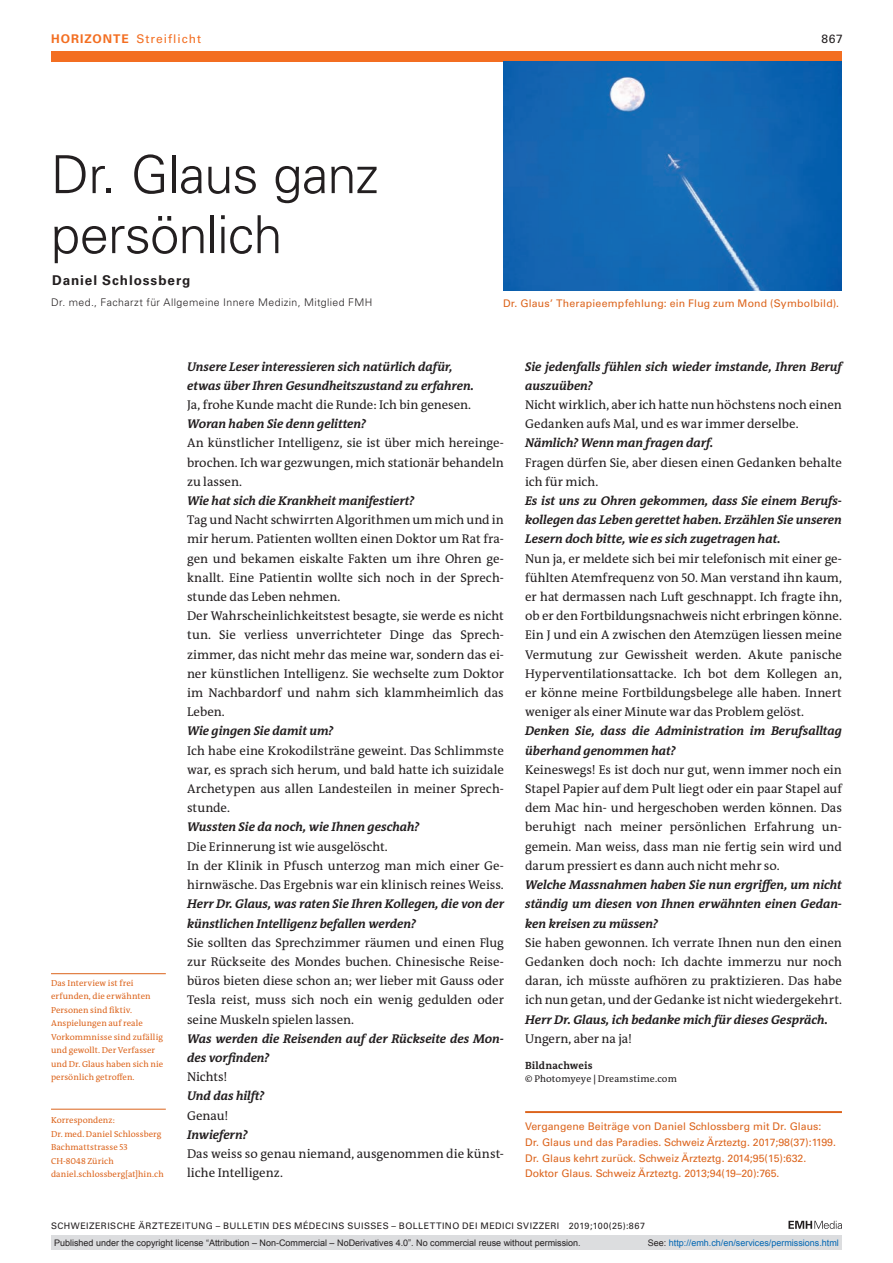
<style>
.page{position:relative;width:893px;height:1263px;background:#fff}
.page>*{position:absolute;margin:0;border:0;box-sizing:border-box;transform-origin:0 0}
.t1{font:300 52.5px/60px "Univers LT Std";letter-spacing:-.015em;color:#231f20}
.t2{font:700 13.5px "Univers LT Std";letter-spacing:.065em;color:#231f20}
.t3{font:12.75px/19.2px "The Antiqua B W5 Plain";color:#231f20;text-align:justify}
.t4{font:italic 700 12.75px/19.2px "The Antiqua B W7";letter-spacing:-.005em;color:#231f20}
.t5{font:12px "Univers LT Std";letter-spacing:.08em;color:#f36e21}
.t6{font:12px "Univers LT Std";color:#231f20}
.t7{font:10.5px/15.8px "Univers LT Std";color:#dc641c}
.t8{font:10.5px "Univers LT Std";letter-spacing:.02em;color:#dc641c}
.t9{font:300 10.5px "Univers LT Std";letter-spacing:.04em;color:#231f20}
.t10{font:700 10.5px "The Antiqua B W7";letter-spacing:.015em;color:#231f20}
.t11{font:9.75px "The Antiqua B W5 Plain";letter-spacing:.01em;color:#231f20}
.t12{font:9px "Arial";color:#231f20}
.t13{font:9px "Univers LT Std";letter-spacing:.05em;color:#231f20}
.t14{font:9px "Arial";color:#0166b3}
.t15{font:8.7px/13.5px "The Antiqua B W5 Plain";letter-spacing:.01em;color:#dc641c}
.s1{font-weight:700}
.s2{font-family:"Univers LT Std"}
.s3{color:#231f20}
</style>
<div class="page">
<svg style="left:788px;top:1221px;width:54px;height:8px"></svg>
<div style="left:51px;top:51px;width:791px;height:11px;background:#f36e21"></div>
<hr style="left:51px;top:1109px;width:115px;height:1px;background:#dc641c">
<img style="left:504px;top:62px;width:338px;height:229px">
<hr style="left:51px;top:973px;width:115px;height:1px;background:#dc641c">
<hr style="left:525px;top:1111px;width:317px;height:2px;background:#dc641c">
<div style="left:51px;top:1235px;width:791px;height:15px;background:#dcdddf"></div>
<p class="t5" style="left:51px;top:31px;width:152px"><span class="s1">HORIZONTE</span> Streiflicht</p>
<p class="t6" style="left:821px;top:31px;width:23px">867</p>
<h1 class="t1" style="left:51px;top:145px;width:329px">Dr. Glaus ganz persönlich</h1>
<p class="t2" style="left:52px;top:272px;width:140px">Daniel Schlossberg</p>
<p class="t9" style="left:51px;top:296px;width:323px">Dr. med., Facharzt für Allgemeine Innere Medizin, Mitglied FMH</p>
<p class="t8" style="left:503px;top:297px;width:338px">Dr. Glaus’ Therapieempfehlung: ein Flug zum Mond (Symbolbild).</p>
<p class="t15" style="left:51px;top:976px;width:114px">Das Interview ist frei erfunden, die erwähnten<br>Personen sind fiktiv.<br>Anspielungen auf reale<br>Vorkommnisse sind zufällig und gewollt. Der Verfasser und Dr. Glaus haben sich nie persönlich getroffen.</p>
<p class="t15" style="left:51px;top:1114px;width:114px">Korrespondenz:<br>Dr. med. Daniel Schlossberg<br>Bachmattstrasse 53<br>CH--8048 Zürich daniel.schlossberg[at]hin.ch</p>
<p class="t4" style="left:187px;top:357px;width:289px">Unsere Leser interessieren sich natürlich dafür, etwas über Ihren Gesundheitszustand zu erfahren.</p>
<p class="t3" style="left:187px;top:395px;width:286px">Ja, frohe Kunde macht die Runde: Ich bin genesen.</p>
<p class="t4" style="left:187px;top:414px;width:181px">Woran haben Sie denn gelitten?</p>
<p class="t3" style="left:187px;top:434px;width:318px">An künstlicher Intelligenz, sie ist über mich hereinge&shy;brochen. Ich war gezwungen, mich stationär behandeln zu lassen.</p>
<p class="t4" style="left:187px;top:491px;width:229px">Wie hat sich die Krankheit manifestiert?</p>
<p class="t3" style="left:187px;top:510px;width:318px;text-align:left">Tag und Nacht schwirrten Algorithmen um mich und in mir herum. Patienten wollten einen Doktor um Rat fra&shy;gen und bekamen eiskalte Fakten um ihre Ohren ge&shy;knallt. Eine Patientin wollte sich noch in der Sprech&shy;stunde das Leben nehmen.<br>Der Wahrscheinlichkeitstest besagte, sie werde es nicht tun. Sie verliess unverrichteter Dinge das Sprech&shy;zimmer, das nicht mehr das meine war, sondern das ei&shy;ner künstlichen Intelligenz. Sie wechselte zum Doktor im Nachbardorf und nahm sich klammheimlich das Leben.</p>
<p class="t4" style="left:187px;top:722px;width:148px">Wie gingen Sie damit um?</p>
<p class="t3" style="left:187px;top:741px;width:318px">Ich habe eine Krokodilsträne geweint. Das Schlimmste war, es sprach sich herum, und bald hatte ich suizidale Archetypen aus allen Landesteilen in meiner Sprech&shy;stunde.</p>
<p class="t4" style="left:187px;top:818px;width:234px">Wussten Sie da noch, wie Ihnen geschah?</p>
<p class="t3" style="left:187px;top:837px;width:318px;text-align:left">Die Erinnerung ist wie ausgelöscht.<br>In der Klinik in Pfusch unterzog man mich einer Ge&shy;hirnwäsche. Das Ergebnis war ein klinisch reines Weiss.</p>
<p class="t4" style="left:187px;top:894px;width:318px">Herr Dr. Glaus, was raten Sie Ihren Kollegen, die von der künstlichen Intelligenz befallen werden?</p>
<p class="t3" style="left:187px;top:933px;width:318px">Sie sollten das Sprechzimmer räumen und einen Flug zur Rückseite des Mondes buchen. Chinesische Reise&shy;büros bieten diese schon an; wer lieber mit Gauss oder Tesla reist, muss sich noch ein wenig gedulden oder seine Muskeln spielen lassen.</p>
<p class="t4" style="left:187px;top:1029px;width:318px">Was werden die Reisenden auf der Rückseite des Mon&shy;des vorfinden?</p>
<p class="t3" style="left:187px;top:1067px;width:42px">Nichts!</p>
<p class="t4" style="left:187px;top:1086px;width:79px">Und das hilft?</p>
<p class="t3" style="left:187px;top:1106px;width:43px">Genau!</p>
<p class="t4" style="left:187px;top:1125px;width:62px">Inwiefern?</p>
<p class="t3" style="left:187px;top:1144px;width:318px">Das weiss so genau niemand, ausgenommen die künst&shy;liche Intelligenz.</p>
<p class="t4" style="left:525px;top:357px;width:318px">Sie jedenfalls fühlen sich wieder imstande, Ihren Beruf auszuüben?</p>
<p class="t3" style="left:525px;top:395px;width:318px">Nicht wirklich, aber ich hatte nun höchstens noch einen<br>Gedanken aufs Mal, und es war immer derselbe.</p>
<p class="t4" style="left:525px;top:434px;width:190px">Nämlich? Wenn man fragen darf.</p>
<p class="t3" style="left:525px;top:453px;width:318px">Fragen dürfen Sie, aber diesen einen Gedanken behalte ich für mich.</p>
<p class="t4" style="left:525px;top:491px;width:318px;text-align:justify">Es ist uns zu Ohren gekommen, dass Sie einem Berufs&shy;kollegen das Leben gerettet haben. Erzählen Sie unseren Lesern doch bitte, wie es sich zugetragen hat.</p>
<p class="t3" style="left:525px;top:549px;width:318px">Nun ja, er meldete sich bei mir telefonisch mit einer ge&shy;fühlten Atemfrequenz von 50. Man verstand ihn kaum, er hat dermassen nach Luft geschnappt. Ich fragte ihn, ob er den Fortbildungsnachweis nicht erbringen könne.<br>Ein J und ein A zwischen den Atemzügen liessen meine Vermutung zur Gewissheit werden. Akute panische Hyperventilationsattacke. Ich bot dem Kollegen an, er könne meine Fortbildungsbelege alle haben. Innert weniger als einer Minute war das Problem gelöst.</p>
<p class="t4" style="left:525px;top:722px;width:318px">Denken Sie, dass die Administration im Berufsalltag überhand genommen hat?</p>
<p class="t3" style="left:525px;top:760px;width:318px">Keineswegs! Es ist doch nur gut, wenn immer noch ein Stapel Papier auf dem Pult liegt oder ein paar Stapel auf dem Mac hin- und hergeschoben werden können. Das beruhigt nach meiner persönlichen Erfahrung un&shy;gemein. Man weiss, dass man nie fertig sein wird und darum pressiert es dann auch nicht mehr so.</p>
<p class="t4" style="left:525px;top:875px;width:318px;text-align:justify">Welche Massnahmen haben Sie nun ergriffen, um nicht ständig um diesen von Ihnen erwähnten einen Gedan&shy;ken kreisen zu müssen?</p>
<p class="t3" style="left:525px;top:933px;width:318px">Sie haben gewonnen. Ich verrate Ihnen nun den einen Gedanken doch noch: Ich dachte immerzu nur noch daran, ich müsste aufören zu praktizieren. Das habe ich nun getan, und der Gedanke ist nicht wiedergekehrt.</p>
<p class="t4" style="left:525px;top:1010px;width:305px">Herr Dr. Glaus, ich bedanke mich für dieses Gespräch.</p>
<p class="t3" style="left:525px;top:1029px;width:108px">Ungern, aber na ja!</p>
<p class="t10" style="left:525px;top:1059px;width:69px">Bildnachweis</p>
<p class="t11" style="left:525px;top:1073px;width:153px">© Photomyeye <span class="s2">|</span> Dreamstime.com</p>
<p class="t7" style="left:525px;top:1118px;width:312px">Vergangene Beiträge von Daniel Schlossberg mit Dr. Glaus:<br>Dr. Glaus und das Paradies. Schweiz Ärzteztg. 2017;98(37):1199.<br>Dr. Glaus kehrt zurück. Schweiz Ärzteztg. 2014;95(15):632.<br>Doktor Glaus. Schweiz Ärzteztg. 2013;94(19–20):765.</p>
<p class="t13" style="left:51px;top:1220px;width:595px">SCHWEIZERISCHE ÄRZTEZEITUNG – BULLETIN DES MÉDECINS SUISSES – BOLLETTINO DEI MEDICI SVIZZERI 2019;100(25):867</p>
<p class="t12" style="left:54px;top:1237px;width:528px">Published under the copyright license “Attribution – Non-Commercial – NoDerivatives 4.0”. No commercial reuse without permission.</p>
<p class="t14" style="left:648px;top:1237px;width:193px"><span class="s3">See:</span> http://emh.ch/en/services/permissions.html</p>
</div>
